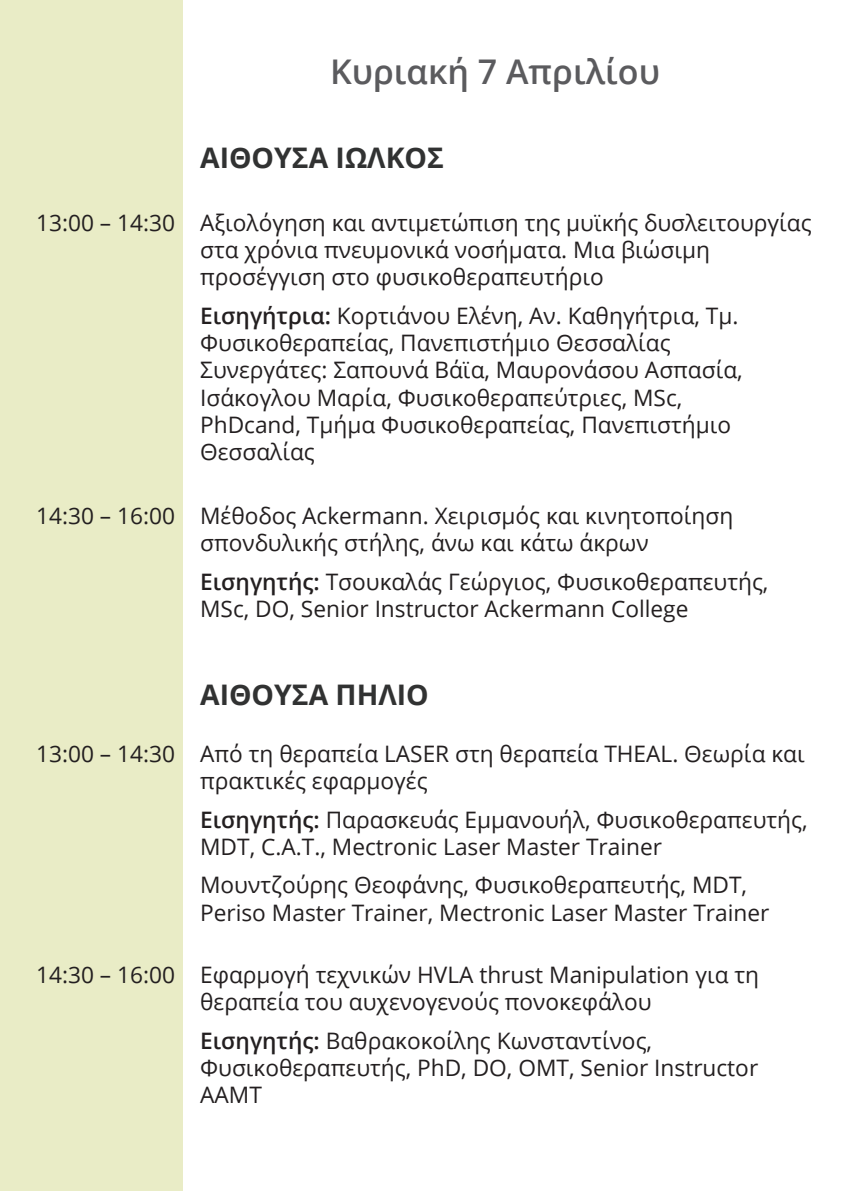
<style>
.page{position:relative;width:842px;height:1191px;background:#fff}
.page>*{position:absolute;margin:0;border:0;box-sizing:border-box;transform-origin:0 0}
.t1{font:600 34px "Open Sans";color:#5b5b5e}
.t2{font:700 28.4px "Open Sans";color:#313232}
.t3{font:22.6px/27.2px "Open Sans";color:#231f20}
.s1{font-weight:600}
</style>
<div class="page">
<div style="left:0;top:0;width:182px;height:1191px;background:#e9ecc6"></div>
<h1 class="t1" style="left:330px;top:48px;width:331px">Κυριακή 7 Απριλίου</h1>
<p class="t2" style="left:200px;top:138px;width:245px">ΑΙΘΟΥΣΑ ΙΩΛΚΟΣ</p>
<p class="t3" style="left:36px;top:208px;width:140px">13:00 – 14:30</p>
<p class="t3" style="left:200px;top:208px;width:613px">Αξιολόγηση και αντιμετώπιση της μυϊκής δυσλειτουργίας στα χρόνια πνευμονικά νοσήματα. Μια βιώσιμη προσέγγιση στο φυσικοθεραπευτήριο</p>
<p class="t3" style="left:200px;top:301px;width:544px"><span class="s1">Εισηγήτρια:</span> Κορτιάνου Ελένη, Αν. Καθηγήτρια, Τμ.<br>Φυσικοθεραπείας, Πανεπιστήμιο Θεσσαλίας Συνεργάτες: Σαπουνά Βάϊα, Μαυρονάσου Ασπασία, Ισάκογλου Μαρία, Φυσικοθεραπεύτριες, MSc, PhDcand, Τμήμα Φυσικοθεραπείας, Πανεπιστήμιο Θεσσαλίας</p>
<p class="t3" style="left:36px;top:502px;width:140px">14:30 – 16:00</p>
<p class="t3" style="left:200px;top:502px;width:535px">Μέθοδος Ackermann. Χειρισμός και κινητοποίηση σπονδυλικής στήλης, άνω και κάτω άκρων</p>
<p class="t3" style="left:200px;top:567px;width:570px"><span class="s1">Εισηγητής:</span> Τσουκαλάς Γεώργιος, Φυσικοθεραπευτής,<br>MSc, DO, Senior Instructor Ackermann College</p>
<p class="t2" style="left:200px;top:675px;width:230px">ΑΙΘΟΥΣΑ ΠΗΛΙΟ</p>
<p class="t3" style="left:36px;top:739px;width:140px">13:00 – 14:30</p>
<p class="t3" style="left:200px;top:739px;width:606px">Από τη θεραπεία LASER στη θεραπεία THEAL. Θεωρία και πρακτικές εφαρμογές</p>
<p class="t3" style="left:200px;top:805px;width:609px"><span class="s1">Εισηγητής:</span> Παρασκευάς Εμμανουήλ, Φυσικοθεραπευτής,<br>MDT, C.A.T., Mectronic Laser Master Trainer</p>
<p class="t3" style="left:200px;top:871px;width:571px">Μουντζούρης Θεοφάνης, Φυσικοθεραπευτής, MDT,<br>Periso Master Trainer, Mectronic Laser Master Trainer</p>
<p class="t3" style="left:36px;top:960px;width:140px">14:30 – 16:00</p>
<p class="t3" style="left:200px;top:960px;width:560px">Εφαρμογή τεχνικών HVLA thrust Manipulation για τη θεραπεία του αυχενογενούς πονοκεφάλου</p>
<p class="t3" style="left:200px;top:1026px;width:560px"><span class="s1">Εισηγητής:</span> Βαθρακοκοίλης Κωνσταντίνος,<br>Φυσικοθεραπευτής, PhD, DO, OMT, Senior Instructor<br>AAMT</p>
</div>
